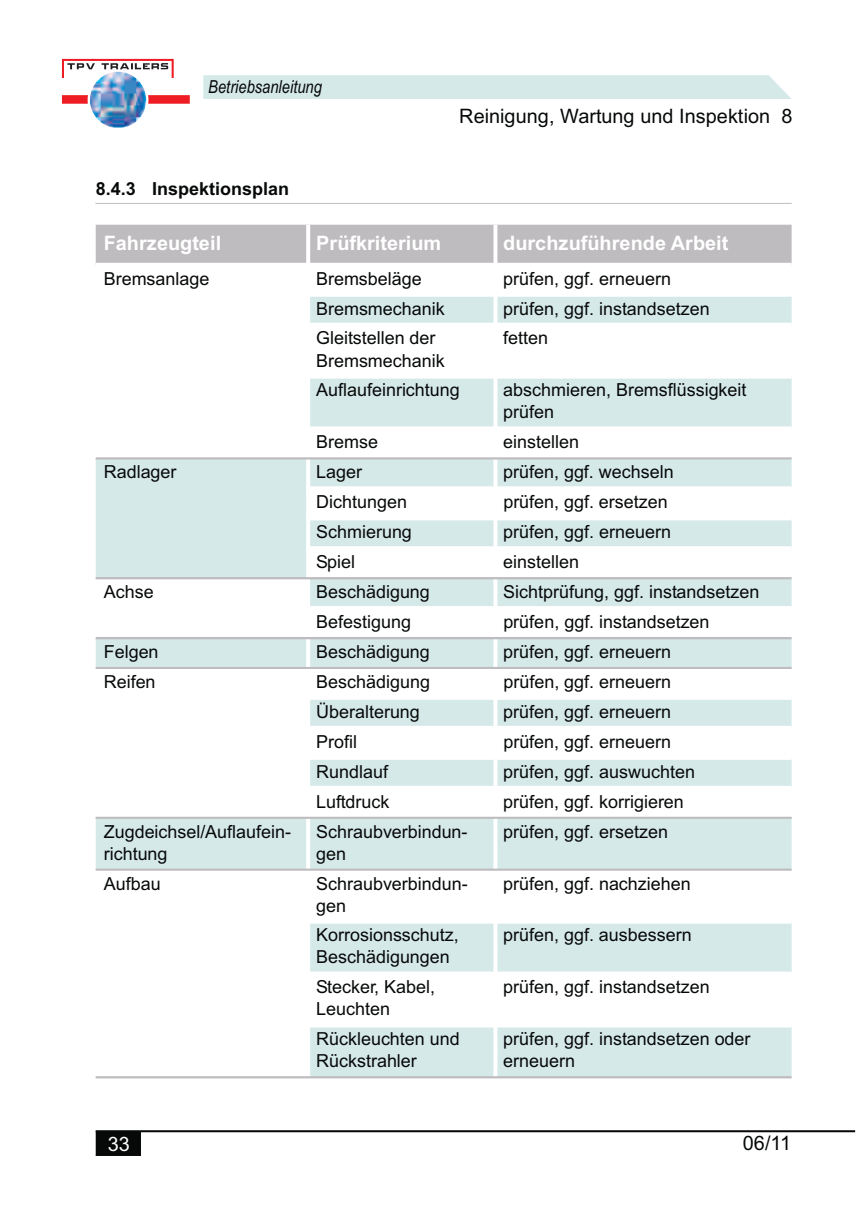
<style>
.page{position:relative;width:862px;height:1214px;background:#fff}
.page>*{position:absolute;margin:0;border:0;box-sizing:border-box;transform-origin:0 0}
.t1{font:700 19.8px "Arial";color:#fff}
.t2{font:19.8px "Arial";color:#070909}
.t3{font:19.8px "Arial";color:#fff}
.t4{font:18px/22px "Arial";color:#070909}
.t5{font:700 18px "Arial";color:#070909}
.t6{font:italic 18px "Arial Narrow";color:#070909}
</style>
<div class="page">
<hr style="left:96px;top:203px;width:695px;height:1px;background:#bfbcbf">
<div style="left:96px;top:225px;width:695px;height:38px;background:#bfbcbf"></div>
<div style="left:310px;top:297px;width:481px;height:25px;background:#d6e9e9"></div>
<div style="left:310px;top:378px;width:481px;height:48px;background:#d6e9e9"></div>
<svg style="left:96px;top:459px;width:695px;height:147px"></svg>
<div style="left:96px;top:639px;width:695px;height:28px;background:#d6e9e9"></div>
<div style="left:310px;top:700px;width:481px;height:25px;background:#d6e9e9"></div>
<div style="left:310px;top:760px;width:481px;height:25px;background:#d6e9e9"></div>
<div style="left:96px;top:818px;width:695px;height:50px;background:#d6e9e9"></div>
<div style="left:310px;top:923px;width:481px;height:48px;background:#d6e9e9"></div>
<div style="left:310px;top:1027px;width:481px;height:49px;background:#d6e9e9"></div>
<hr style="left:306px;top:225px;width:4px;height:853px;background:#fff">
<hr style="left:493px;top:225px;width:4px;height:853px;background:#fff">
<svg style="left:310px;top:322px;width:481px;height:1px"></svg>
<svg style="left:310px;top:426px;width:481px;height:1px"></svg>
<hr style="left:96px;top:457px;width:695px;height:2px;background:#bfbcbf">
<svg style="left:310px;top:486px;width:481px;height:4px"></svg>
<hr style="left:306px;top:516px;width:485px;height:4px;background:#fff">
<hr style="left:306px;top:546px;width:485px;height:4px;background:#fff">
<hr style="left:96px;top:577px;width:695px;height:2px;background:#bfbcbf">
<hr style="left:96px;top:637px;width:695px;height:2px;background:#bfbcbf">
<hr style="left:96px;top:667px;width:695px;height:2px;background:#bfbcbf">
<svg style="left:310px;top:725px;width:481px;height:1px"></svg>
<svg style="left:310px;top:785px;width:481px;height:1px"></svg>
<hr style="left:96px;top:816px;width:695px;height:2px;background:#bfbcbf">
<hr style="left:96px;top:868px;width:695px;height:2px;background:#bfbcbf">
<svg style="left:310px;top:971px;width:481px;height:1px"></svg>
<hr style="left:96px;top:1076px;width:695px;height:2px;background:#bfbcbf">
<div style="left:203px;top:75px;width:588px;height:24px;background:#d6e9e9"></div>
<img style="left:90px;top:72px;width:56px;height:56px;border-radius:50%">
<img style="left:62px;top:59px;width:128px;height:55px">
<svg style="left:96px;top:1132px;width:45px;height:23px"></svg>
<hr style="left:96px;top:1130px;width:759px;height:2px;background:#070909">
<p class="t6" style="left:208px;top:80px;width:115px">Betriebsanleitung</p>
<p class="t2" style="left:459px;top:109px;width:335px">Reinigung, Wartung und Inspektion 8</p>
<p class="t5" style="left:96px;top:182px;width:195px">8.4.3 Inspektionsplan</p>
<p class="t1" style="left:104px;top:235px;width:119px">Fahrzeugteil</p>
<p class="t1" style="left:316px;top:235px;width:126px">Prüfkriterium</p>
<p class="t1" style="left:503px;top:235px;width:227px">durchzuführende Arbeit</p>
<p class="t4" style="left:104px;top:269px;width:107px">Bremsanlage</p>
<p class="t4" style="left:316px;top:269px;width:107px">Bremsbeläge</p>
<p class="t4" style="left:503px;top:269px;width:169px">prüfen, ggf. erneuern</p>
<p class="t4" style="left:316px;top:299px;width:130px">Bremsmechanik</p>
<p class="t4" style="left:503px;top:299px;width:208px">prüfen, ggf. instandsetzen</p>
<p class="t4" style="left:316px;top:329px;width:130px">Gleitstellen der<br>Bremsmechanik</p>
<p class="t4" style="left:503px;top:329px;width:46px">fetten</p>
<p class="t4" style="left:316px;top:381px;width:145px">Auflaufeinrichtung</p>
<p class="t4" style="left:503px;top:381px;width:245px">abschmieren, Bremsflüssigkeit prüfen</p>
<p class="t4" style="left:316px;top:432px;width:63px">Bremse</p>
<p class="t4" style="left:503px;top:432px;width:77px">einstellen</p>
<p class="t4" style="left:104px;top:462px;width:74px">Radlager</p>
<p class="t4" style="left:316px;top:462px;width:47px">Lager</p>
<p class="t4" style="left:503px;top:462px;width:172px">prüfen, ggf. wechseln</p>
<p class="t4" style="left:316px;top:492px;width:92px">Dichtungen</p>
<p class="t4" style="left:503px;top:492px;width:166px">prüfen, ggf. ersetzen</p>
<p class="t4" style="left:316px;top:522px;width:97px">Schmierung</p>
<p class="t4" style="left:503px;top:522px;width:169px">prüfen, ggf. erneuern</p>
<p class="t4" style="left:316px;top:552px;width:41px">Spiel</p>
<p class="t4" style="left:503px;top:552px;width:77px">einstellen</p>
<p class="t4" style="left:104px;top:582px;width:51px">Achse</p>
<p class="t4" style="left:316px;top:582px;width:115px">Beschädigung</p>
<p class="t4" style="left:503px;top:582px;width:258px">Sichtprüfung, ggf. instandsetzen</p>
<p class="t4" style="left:316px;top:612px;width:96px">Befestigung</p>
<p class="t4" style="left:503px;top:612px;width:208px">prüfen, ggf. instandsetzen</p>
<p class="t4" style="left:104px;top:642px;width:56px">Felgen</p>
<p class="t4" style="left:316px;top:642px;width:115px">Beschädigung</p>
<p class="t4" style="left:503px;top:642px;width:169px">prüfen, ggf. erneuern</p>
<p class="t4" style="left:104px;top:672px;width:53px">Reifen</p>
<p class="t4" style="left:316px;top:672px;width:115px">Beschädigung</p>
<p class="t4" style="left:503px;top:672px;width:169px">prüfen, ggf. erneuern</p>
<p class="t4" style="left:316px;top:702px;width:105px">Überalterung</p>
<p class="t4" style="left:503px;top:702px;width:169px">prüfen, ggf. erneuern</p>
<p class="t4" style="left:316px;top:732px;width:42px">Profil</p>
<p class="t4" style="left:503px;top:732px;width:169px">prüfen, ggf. erneuern</p>
<p class="t4" style="left:316px;top:762px;width:73px">Rundlauf</p>
<p class="t4" style="left:503px;top:762px;width:193px">prüfen, ggf. auswuchten</p>
<p class="t4" style="left:316px;top:791px;width:75px">Luftdruck</p>
<p class="t4" style="left:503px;top:791px;width:182px">prüfen, ggf. korrigieren</p>
<p class="t4" style="left:104px;top:821px;width:189px">Zugdeichsel/Auflaufein&shy;richtung</p>
<p class="t4" style="left:316px;top:821px;width:153px">Schraubverbindun&shy;gen</p>
<p class="t4" style="left:503px;top:821px;width:166px">prüfen, ggf. ersetzen</p>
<p class="t4" style="left:104px;top:873px;width:58px">Aufbau</p>
<p class="t4" style="left:316px;top:873px;width:153px">Schraubverbindun&shy;gen</p>
<p class="t4" style="left:503px;top:873px;width:189px">prüfen, ggf. nachziehen</p>
<p class="t4" style="left:316px;top:925px;width:144px">Korrosionsschutz,<br>Beschädigungen</p>
<p class="t4" style="left:503px;top:925px;width:190px">prüfen, ggf. ausbessern</p>
<p class="t4" style="left:316px;top:977px;width:120px">Stecker, Kabel,<br>Leuchten</p>
<p class="t4" style="left:503px;top:977px;width:208px">prüfen, ggf. instandsetzen</p>
<p class="t4" style="left:316px;top:1029px;width:145px">Rückleuchten und<br>Rückstrahler</p>
<p class="t4" style="left:503px;top:1029px;width:249px">prüfen, ggf. instandsetzen oder erneuern</p>
<p class="t3" style="left:108px;top:1135px;width:24px">33</p>
<p class="t2" style="left:743px;top:1134px;width:50px">06/11</p>
</div>
